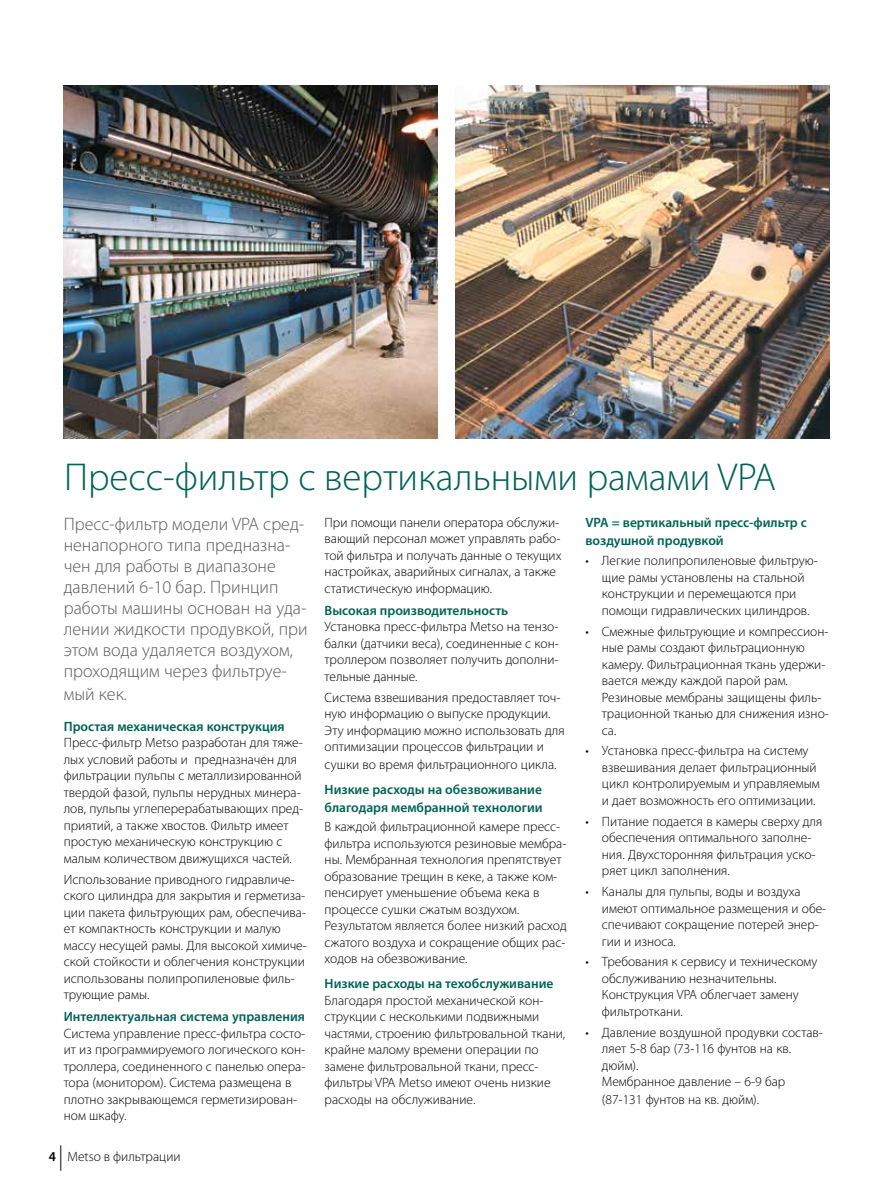
<style>
.page{position:relative;width:893px;height:1191px;background:#fff}
.page>*{position:absolute;margin:0;border:0;box-sizing:border-box;transform-origin:0 0}
.t1{font:300 39px "Myriad Pro";color:#006253}
.t2{font:300 18px/21.1px "Myriad Pro";color:#58595b}
.t3{font:300 13.5px/16.5px "Myriad Pro";color:#000}
.t4{font:600 13.5px/18px "Myriad Pro";color:#006253}
.s1{font-weight:600}
</style>
<div class="page">
<svg style="left:60px;top:1145px;width:1px;height:25px"></svg>
<img style="left:455px;top:85px;width:374px;height:353px">
<img style="left:64px;top:85px;width:374px;height:353px">
<h1 class="t1" style="left:64px;top:455px;width:713px">Пресс-фильтр с вертикальными рамами VPA</h1>
<p class="t3" style="left:325px;top:514px;width:238px">При помощи панели оператора обслужи&shy;вающий персонал может управлять рабо&shy;той фильтра и получать данные о текущих настройках, аварийных сигналах, а также статистическую информацию.</p>
<p class="t4" style="left:325px;top:601px;width:185px">Высокая производительность</p>
<p class="t3" style="left:325px;top:619px;width:236px;text-align:justify">Установка пресс-фильтра Metso на тензо&shy;балки (датчики веса), соединенные с кон&shy;троллером позволяет получить дополни&shy;тельные данные.</p>
<p class="t3" style="left:325px;top:689px;width:241px">Система взвешивания предоставляет точ&shy;ную информацию о выпуске продукции.<br>Эту информацию можно использовать для оптимизации процессов фильтрации и</p>
<p class="t3" style="left:325px;top:756px;width:234px">сушки во время фильтрационного цикла.</p>
<p class="t4" style="left:325px;top:780px;width:220px">Низкие расходы на обезвоживание благодаря мембранной технологии</p>
<p class="t3" style="left:325px;top:819px;width:244px">В каждой фильтрационной камере пресс&shy;фильтра используются резиновые мембра&shy;ны. Мембранная технология препятствует образование трещин в кеке, а также ком&shy;пенсирует уменьшение объема кека в процессе сушки сжатым воздухом.<br>Результатом является более низкий расход сжатого воздуха и сокращение общих рас&shy;ходов на обезвоживание.</p>
<p class="t4" style="left:325px;top:974px;width:230px">Низкие расходы на техобслуживание</p>
<p class="t3" style="left:325px;top:992px;width:242px">Благодаря простой механической кон&shy;струкции с несколькими подвижными частями, строению фильтровальной ткани, крайне малому времени операции по замене фильтровальной ткани, пресс&shy;фильтры VPA Metso имеют очень низкие расходы на обслуживание.</p>
<p class="t2" style="left:64px;top:514px;width:245px">Пресс-фильтр модели VPA сред&shy;ненапорного типа предназна&shy;чен для работы в диапазоне давлений 6-10 бар. Принцип работы машины основан на уда&shy;лении жидкости продувкой, при этом вода удаляется воздухом, проходящим через фильтруе&shy;мый кек.</p>
<p class="t4" style="left:585px;top:513px;width:223px">VPA = вертикальный пресс-фильтр с воздушной продувкой</p>
<p class="t3" style="left:602px;top:553px;width:217px;text-indent:-16px">• Легкие полипропиленовые фильтрую&shy;щие рамы установлены на стальной конструкции и перемещаются при помощи гидравлических цилиндров.</p>
<p class="t3" style="left:602px;top:623px;width:229px;text-indent:-16px">• Смежные фильтрующие и компрессион&shy;ные рамы создают фильтрационную камеру. Фильтрационная ткань удержи&shy;вается между каждой парой рам.<br>Резиновые мембраны защищены филь&shy;трационной тканью для снижения изно&shy;са.</p>
<p class="t3" style="left:602px;top:743px;width:219px;text-indent:-16px">• Установка пресс-фильтра на систему взвешивания делает фильтрационный цикл контролируемым и управляемым и дает возможность его оптимизации.</p>
<p class="t3" style="left:602px;top:813px;width:222px;text-indent:-16px">• Питание подается в камеры сверху для обеспечения оптимального заполне&shy;ния. Двухсторонняя фильтрация уско&shy;ряет цикл заполнения.</p>
<p class="t3" style="left:602px;top:883px;width:226px;text-indent:-16px">• Каналы для пульпы, воды и воздуха имеют оптимальное размещения и обе&shy;спечивают сокращение потерей энер&shy;гии и износа.</p>
<p class="t3" style="left:602px;top:953px;width:217px;text-indent:-16px">• Требования к сервису и техническому обслуживанию незначительны.<br>Конструкция VPA облегчает замену фильтроткани.</p>
<p class="t3" style="left:602px;top:1024px;width:222px;text-indent:-16px">• Давление воздушной продувки состав&shy;ляет 5-8 бар (73-116 фунтов на кв. дюйм).<br>Мембранное давление – 6-9 бар</p>
<p class="t3" style="left:602px;top:1091px;width:159px">(87-131 фунтов на кв. дюйм).</p>
<p class="t4" style="left:64px;top:717px;width:222px">Простая механическая конструкция</p>
<p class="t3" style="left:64px;top:735px;width:241px">Пресс-фильтр Metso разработан для тяже&shy;лых условий работы и предназначен для фильтрации пульпы с металлизированной твердой фазой, пульпы нерудных минера&shy;лов, пульпы углеперерабатывающих пред&shy;приятий, а также хвостов. Фильтр имеет простую механическую конструкцию с малым количеством движущихся частей.</p>
<p class="t3" style="left:64px;top:871px;width:245px">Использование приводного гидравличе&shy;ского цилиндра для закрытия и герметиза&shy;ции пакета фильтрующих рам, обеспечива&shy;ет компактность конструкции и малую массу несущей рамы. Для высокой химиче&shy;ской стойкости и облегчения конструкции использованы полипропиленовые филь&shy;трующие рамы.</p>
<p class="t4" style="left:64px;top:1007px;width:243px">Интеллектуальная система управления</p>
<p class="t3" style="left:64px;top:1025px;width:243px">Система управление пресс-фильтра состо&shy;ит из программируемого логического кон&shy;троллера, соединенного с панелью опера&shy;тора (монитором). Система размещена в плотно закрывающемся герметизирован&shy;ном шкафу.</p>
<p class="t3" style="left:49px;top:1148px;width:133px"><span class="s1">4</span> Metso в фильтрации</p>
</div>
